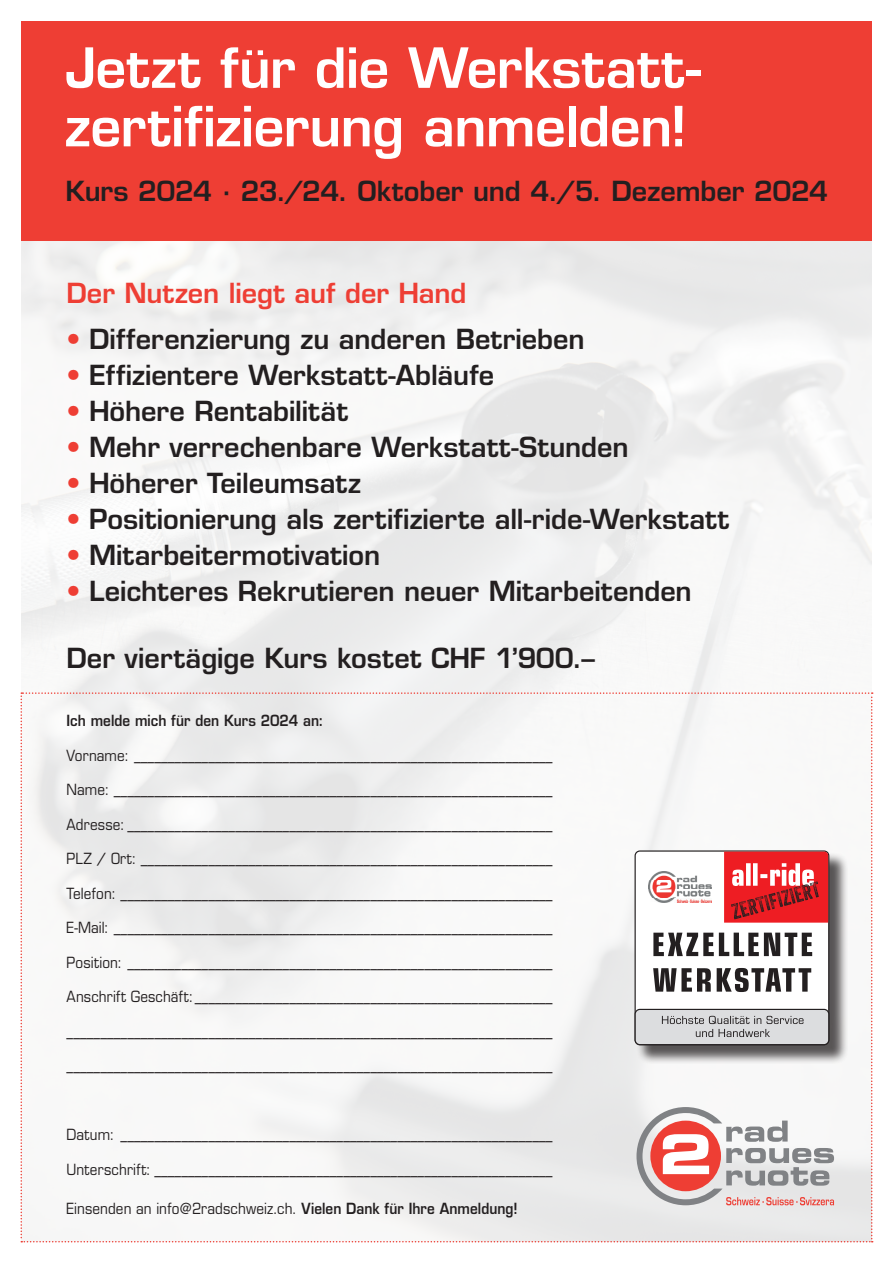
<style>
.page{position:relative;width:893px;height:1263px;background:#fff}
.page>*{position:absolute;margin:0;border:0;box-sizing:border-box;transform-origin:0 0}
.t1{font:600 54px/58.5px "Eurostile";letter-spacing:-.005em;color:#fff}
.t2{font:600 27px "Eurostile";color:#231f20}
.t3{font:600 27px "Eurostile";color:#ee3e34}
.t4{font:15px "Eurostile";letter-spacing:.01em;color:#231f20;scale:.9 1}
.t5{font:600 15px "Eurostile";letter-spacing:.005em;color:#231f20;scale:.9 1}
.s1{color:#ee3e34}
.s2{font-weight:600}
</style>
<div class="page">
<div style="left:21px;top:240px;width:851px;height:1002px;background:#f2f2f2"></div>
<div style="left:21px;top:21px;width:851px;height:219px;background:#ee3e34"></div>
<svg style="left:21px;top:692px;width:852px;height:550px"></svg>
<h1 class="t1" style="left:65px;top:38px;width:637px">Jetzt für die Werkstatt&shy;zertifizierung anmelden!</h1>
<h2 class="t2" style="left:66px;top:174px;width:764px">Kurs 2024 · 23./24. Oktober und 4./5. Dezember 2024</h2>
<h2 class="t3" style="left:67px;top:276px;width:401px">Der Nutzen liegt auf der Hand</h2>
<h2 class="t2" style="left:67px;top:323px;width:519px"><span class="s1">•</span> Differenzierung zu anderen Betrieben</h2>
<h2 class="t2" style="left:67px;top:359px;width:429px"><span class="s1">•</span> Effizientere Werkstatt-Abläufe</h2>
<h2 class="t2" style="left:67px;top:395px;width:283px"><span class="s1">•</span> Höhere Rentabilität</h2>
<h2 class="t2" style="left:67px;top:431px;width:563px"><span class="s1">•</span> Mehr verrechenbare Werkstatt-Stunden</h2>
<h2 class="t2" style="left:67px;top:467px;width:296px"><span class="s1">•</span> Höherer Teileumsatz</h2>
<h2 class="t2" style="left:67px;top:503px;width:664px"><span class="s1">•</span> Positionierung als zertifizierte all-ride-Werkstatt</h2>
<h2 class="t2" style="left:67px;top:539px;width:315px"><span class="s1">•</span> Mitarbeitermotivation</h2>
<h2 class="t2" style="left:67px;top:575px;width:627px"><span class="s1">•</span> Leichteres Rekrutieren neuer Mitarbeitenden</h2>
<h2 class="t2" style="left:67px;top:641px;width:530px">Der viertägige Kurs kostet CHF 1’900.–</h2>
<p class="t5" style="left:67px;top:711px;width:287px">Ich melde mich für den Kurs 2024 an:</p>
<p class="t4" style="left:67px;top:746px;width:541px">Vorname: ______________________________________________________________</p>
<p class="t4" style="left:67px;top:781px;width:541px">Name: _________________________________________________________________</p>
<p class="t4" style="left:67px;top:815px;width:541px">Adresse: _______________________________________________________________</p>
<p class="t4" style="left:67px;top:850px;width:542px">PLZ / Ort: _____________________________________________________________</p>
<p class="t4" style="left:67px;top:884px;width:541px">Telefon: ________________________________________________________________</p>
<p class="t4" style="left:67px;top:919px;width:541px">E-Mail: _________________________________________________________________</p>
<p class="t4" style="left:67px;top:953px;width:541px">Position: _______________________________________________________________</p>
<p class="t4" style="left:67px;top:988px;width:541px">Anschrift Geschäft:_____________________________________________________</p>
<p class="t4" style="left:67px;top:1022px;width:541px">________________________________________________________________________</p>
<p class="t4" style="left:67px;top:1057px;width:541px">________________________________________________________________________</p>
<p class="t4" style="left:67px;top:1126px;width:541px">Datum: ________________________________________________________________</p>
<p class="t4" style="left:67px;top:1160px;width:541px">Unterschrift: ___________________________________________________________</p>
<p class="t4" style="left:67px;top:1199px;width:503px">Einsenden an info@2radschweiz.ch. <span class="s2">Vielen Dank für Ihre Anmeldung!</span></p>
</div>
